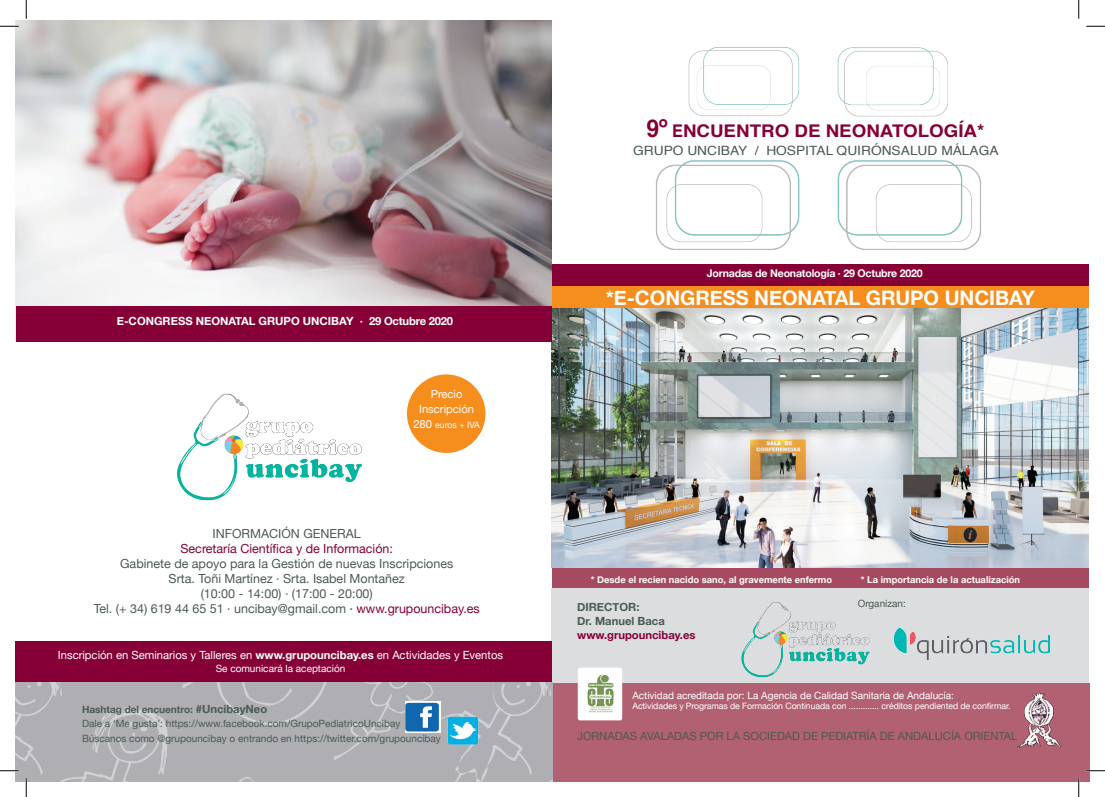
<style>
.page{position:relative;width:1105px;height:797px;background:#fff}
.page>*{position:absolute;margin:0;border:0;box-sizing:border-box;transform-origin:0 0}
.t1{font:700 20px "Helvetica Neue";color:#fff}
.t2{font:700 17.38px "Helvetica";color:#860037;scale:.94 1}
.t3{font:12.75px "Helvetica";color:#4b5a52;scale:1.08 1}
.t4{font:12.5px/15px "Helvetica Neue";color:#4b5a52;text-align:center}
.t5{font:12.5px "Helvetica Neue";color:#860037}
.t6{font:11.25px/15px "Helvetica Neue";color:#fff;text-align:center}
.t7{font:11.25px "Helvetica Neue";color:#4b5a52}
.t8{font:700 11.25px "Helvetica Neue";color:#fff}
.t9{font:700 11.25px/13.8px "Helvetica Neue";color:#4b5a52}
.t10{font:700 11.25px "Helvetica Neue";color:#860037}
.t11{font:700 10.62px "Helvetica Neue";letter-spacing:-.02em;color:#fff}
.t12{font:10px/15.1px "Helvetica Neue";color:#4b5a52}
.t13{font:10px "Helvetica Neue";color:#fff}
.t14{font:700 10px "Helvetica Neue";color:#4b5a52}
.t15{font:700 9.38px "Helvetica Neue";color:#fff}
.t16{font:8.75px "Helvetica Neue";letter-spacing:-.01em;color:#fff}
.s1{font-size:11.25px}
.s2{color:#231f20}
.s3{color:#860037}
.s4{font-weight:700}
.s5{font-size:24.38px}
</style>
<div class="page">
<img style="left:552px;top:308px;width:536px;height:259px">
<div style="left:552px;top:264px;width:536px;height:22px;background:#860037"></div>
<div style="left:552px;top:567px;width:536px;height:22px;background:#a64a61"></div>
<img style="left:655px;top:47px;width:326px;height:203px">
<img style="left:16px;top:20px;width:536px;height:286px">
<div style="left:551px;top:683px;width:538px;height:98px;background:#b26172"></div>
<div style="left:552px;top:588px;width:537px;height:95px;background:#dcdddf"></div>
<img style="left:741px;top:602px;width:129px;height:76px">
<img style="left:893px;top:627px;width:157px;height:33px">
<img style="left:577px;top:667px;width:46px;height:54px">
<img style="left:1017px;top:692px;width:44px;height:57px">
<img style="left:16px;top:682px;width:536px;height:99px">
<img style="left:177px;top:393px;width:186px;height:108px">
<div style="left:16px;top:306px;width:536px;height:35px;background:#860037"></div>
<img style="left:405px;top:702px;width:35px;height:30px">
<img style="left:446px;top:715px;width:35px;height:30px">
<div style="left:406px;top:374px;width:80px;height:79px;background:#f68e1e;border-radius:50%"></div>
<div style="left:406px;top:373px;width:81px;height:81px;border:1px solid #fff;border-radius:50%"></div>
<div style="left:16px;top:641px;width:536px;height:41px;background:#860037"></div>
<div style="left:552px;top:286px;width:536px;height:22px;background:#f68e1e"></div>
<svg style="left:0;top:25px;width:19px;height:2px"></svg>
<svg style="left:1086px;top:25px;width:19px;height:2px"></svg>
<svg style="left:0;top:770px;width:19px;height:1px"></svg>
<svg style="left:1086px;top:770px;width:19px;height:1px"></svg>
<svg style="left:25px;top:0;width:2px;height:19px"></svg>
<svg style="left:25px;top:778px;width:2px;height:19px"></svg>
<svg style="left:1078px;top:0;width:1px;height:19px"></svg>
<svg style="left:1078px;top:778px;width:1px;height:19px"></svg>
<p class="t8" style="left:117px;top:314px;width:338px">E-CONGRESS NEONATAL GRUPO UNCIBAY · 29 Octubre 2020</p>
<p class="t6" style="left:419px;top:386px;width:57px">Precio<br>Inscripción</p>
<p class="t16" style="left:413px;top:419px;width:68px"><span class="s1">280</span> euros + IVA</p>
<p class="t4" style="left:213px;top:525px;width:150px">INFORMACIÓN GENERAL</p>
<p class="t5" style="left:180px;top:541px;width:214px">Secretaría Científica y de Información:</p>
<p class="t4" style="left:94px;top:555px;width:388px">Gabinete de apoyo para la Gestión de nuevas Inscripciones<br>Srta. Toñi Martínez · Srta. Isabel Montañez<br>(10:00 - 14:00) · (17:00 - 20:00)<br>Tel. (+ 34) 619 44 65 51 · uncibay@gmail.com <span class="s2">·</span> <span class="s3">www.grupouncibay.es</span></p>
<p class="t6" style="left:58px;top:647px;width:447px">Inscripción en Seminarios y Talleres en <span class="s4">www.grupouncibay.es</span> en Actividades y Eventos</p>
<p class="t13" style="left:216px;top:663px;width:131px">Se comunicará la aceptación</p>
<p class="t14" style="left:82px;top:703px;width:187px">Hashtag del encuentro: <span class="s1">#UncibayNeo</span></p>
<p class="t12" style="left:82px;top:716px;width:360px">Dale a ‘Me gusta’: https://www.facebook.com/GrupoPediatricoUncibay<br>Búscanos como @grupouncibay o entrando en https://twitter.com/grupouncibay</p>
<h2 class="t2" style="left:646px;top:116px;width:361px"><span class="s5">9º</span> ENCUENTRO DE NEONATOLOGÍA*</h2>
<p class="t3" style="left:633px;top:141px;width:340px">GRUPO UNCIBAY / HOSPITAL QUIRÓNSALUD MÁLAGA</p>
<p class="t11" style="left:707px;top:266px;width:218px">Jornadas de Neonatología · 29 Octubre 2020</p>
<h1 class="t1" style="left:606px;top:285px;width:430px">*E-CONGRESS NEONATAL GRUPO UNCIBAY</h1>
<p class="t15" style="left:591px;top:574px;width:243px">* Desde el recien nacido sano, al gravemente enfermo</p>
<p class="t15" style="left:861px;top:574px;width:161px">* La importancia de la actualización</p>
<p class="t9" style="left:577px;top:600px;width:89px">DIRECTOR:<br>Dr. Manuel Baca</p>
<p class="t10" style="left:577px;top:628px;width:120px">www.grupouncibay.es</p>
<p class="t12" style="left:858px;top:595px;width:50px">Organizan:</p>
<p class="t13" style="left:632px;top:689px;width:323px">Actividad acreditada por: La Agencia de Calidad Sanitaria de Andalucía:</p>
<p class="t16" style="left:632px;top:700px;width:380px">Actividades y Programas de Formación Continuada con ............. créditos pendiented de confirmar.</p>
<p class="t7" style="left:577px;top:729px;width:442px">JORNADAS AVALADAS POR LA SOCIEDAD DE PEDIATRÍA DE ANDALUCÍA ORIENTAL</p>
</div>
